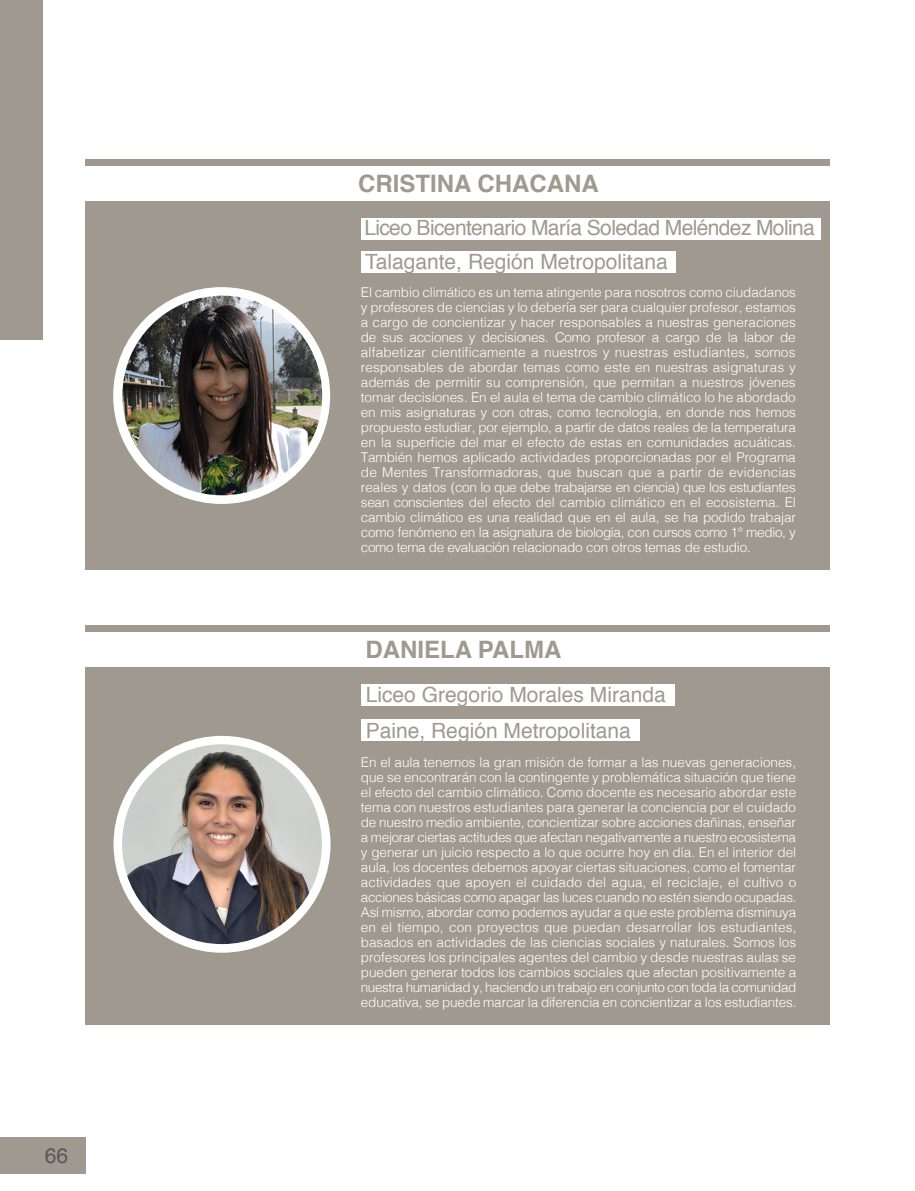
<style>
.page{position:relative;width:915px;height:1191px;background:#fff}
.page>*{position:absolute;margin:0;border:0;box-sizing:border-box;transform-origin:0 0}
.t1{font:700 24px "Helvetica";color:#a0998f}
.t2{font:21px "Helvetica";color:#a0998f}
.t3{font:21px "Helvetica";letter-spacing:-.03em;color:#a0998f}
.t4{font:21px "Helvetica";color:#57585a}
.contenidos{font:300 13.5px/15px "Helvetica";letter-spacing:-.01em;color:#fff;text-align:justify}
</style>
<div class="page">
<div style="left:85px;top:625px;width:744px;height:400px;background:#a0998f"></div>
<div style="left:85px;top:159px;width:744px;height:411px;background:#a0998f"></div>
<div style="left:361px;top:251px;width:314px;height:22px;background:#fff"></div>
<div style="left:0;top:0;width:43px;height:339px;background:#a0998f"></div>
<div style="left:361px;top:217px;width:459px;height:22px;background:#fff"></div>
<div style="left:85px;top:166px;width:744px;height:35px;background:#fff"></div>
<div style="left:113px;top:287px;width:217px;height:217px;background:#fff;border-radius:50%"></div>
<div style="left:0;top:1137px;width:85px;height:37px;background:#a0998f"></div>
<div style="left:361px;top:719px;width:278px;height:22px;background:#fff"></div>
<div style="left:85px;top:631px;width:744px;height:35px;background:#fff"></div>
<div style="left:361px;top:683px;width:313px;height:22px;background:#fff"></div>
<div style="left:113px;top:736px;width:217px;height:216px;background:#fff;border-radius:50%"></div>
<img style="left:122px;top:296px;width:200px;height:199px;border-radius:100px">
<img style="left:122px;top:744px;width:200px;height:200px;border-radius:100px">
<p class="t4" style="left:45px;top:1139px;width:25px">66</p>
<p class="t1" style="left:358px;top:165px;width:242px">CRISTINA CHACANA</p>
<p class="t3" style="left:364px;top:212px;width:452px">Liceo Bicentenario María Soledad Meléndez Molina</p>
<p class="t2" style="left:365px;top:245px;width:304px">Talagante, Región Metropolitana</p>
<p class="contenidos" style="left:361px;top:283px;width:436px">El cambio climático es un tema atingente para nosotros como ciudadanos y profesores de ciencias y lo debería ser para cualquier profesor, estamos a cargo de concientizar y hacer responsables a nuestras generaciones de sus acciones y decisiones. Como profesor a cargo de la labor de</p>
<p class="contenidos" style="left:361px;top:343px;width:436px">alfabetizar científicamente a nuestros y nuestras estudiantes, somos responsables de abordar temas como este en nuestras asignaturas y además de permitir su comprensión, que permitan a nuestros jóvenes tomar decisiones. En el aula el tema de cambio climático lo he abordado en mis asignaturas y con otras, como tecnología, en donde nos hemos propuesto estudiar, por ejemplo, a partir de datos reales de la temperatura en la superficie del mar el efecto de estas en comunidades acuáticas.<br>También hemos aplicado actividades proporcionadas por el Programa de Mentes Transformadoras, que buscan que a partir de evidencias reales y datos (con lo que debe trabajarse en ciencia) que los estudiantes sean conscientes del efecto del cambio climático en el ecosistema. El cambio climático es una realidad que en el aula, se ha podido trabajar como fenómeno en la asignatura de biología, con cursos como 1° medio, y como tema de evaluación relacionado con otros temas de estudio.</p>
<p class="t1" style="left:365px;top:630px;width:198px">DANIELA PALMA</p>
<p class="t2" style="left:365px;top:678px;width:301px">Liceo Gregorio Morales Miranda</p>
<p class="t2" style="left:365px;top:714px;width:266px">Paine, Región Metropolitana</p>
<p class="contenidos" style="left:361px;top:754px;width:437px">En el aula tenemos la gran misión de formar a las nuevas generaciones, que se encontrarán con la contingente y problemática situación que tiene el efecto del cambio climático. Como docente es necesario abordar este tema con nuestros estudiantes para generar la conciencia por el cuidado de nuestro medio ambiente, concientizar sobre acciones dañinas, enseñar a mejorar ciertas actitudes que afectan negativamente a nuestro ecosistema y generar un juicio respecto a lo que ocurre hoy en día. En el interior del aula, los docentes debemos apoyar ciertas situaciones, como el fomentar actividades que apoyen el cuidado del agua, el reciclaje, el cultivo o acciones básicas como apagar las luces cuando no estén siendo ocupadas.<br>Así mismo, abordar como podemos ayudar a que este problema disminuya en el tiempo, con proyectos que puedan desarrollar los estudiantes, basados en actividades de las ciencias sociales y naturales. Somos los profesores los principales agentes del cambio y desde nuestras aulas se pueden generar todos los cambios sociales que afectan positivamente a nuestra humanidad y, haciendo un trabajo en conjunto con toda la comunidad educativa, se puede marcar la diferencia en concientizar a los estudiantes.</p>
</div>
